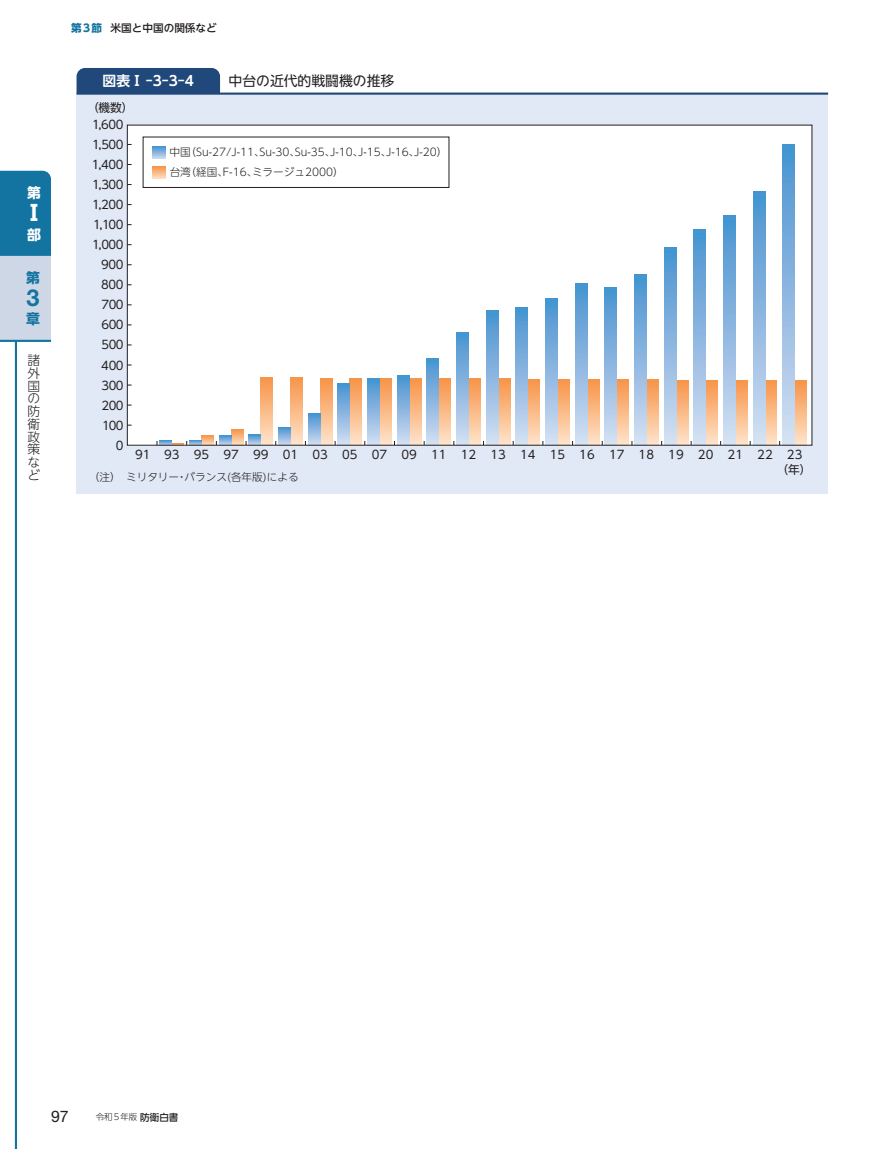
<style>
.page{position:relative;width:893px;height:1149px;background:#fff}
.page>*{position:absolute;margin:0;border:0;box-sizing:border-box;transform-origin:0 0}
.t1{font:700 23.4px "Helvetica Neue LT Std";color:#1373a1}
.t2{font:700 21.3px "UD Shin Go NT Pr 6 N";color:#fff}
.t3{font:15.9px "Helvetica Neue LT Std";color:#231f20}
.t4{font:13.8px "UD Shin Go NT Pr 6 N";color:#231f20}
.t5{font:700 13.8px "UD Shin Go NT Pr 6 N De";color:#fff}
.t6{font:700 13.8px "UD Shin Go NT Pr 6 N";color:#1373a1}
.t7{font:700 13.8px "UD Shin Go NT Pr 6 N";color:#fff}
.t8{font:300 12.75px/12.8px "UD Shin Go NT Pr 6 N";color:#231f20;text-align:justify}
.t9{font:11.7px "UD Shin Go NT Pr 6 N";letter-spacing:-.03em;color:#231f20}
.t10{font:11.7px "UD Shin Go NT Pr 6 N";color:#231f20}
.t11{font:300 10.65px/20px "UD Shin Go NT Pr 6 N";color:#231f20}
.t12{font:500 10.65px "UD Shin Go NT Pr 6 N";color:#231f20}
.t13{font:300 8.55px "UD Shin Go NT Pr 6 N";letter-spacing:.065em;color:#231f20}
.s1{font-weight:700;color:#1373a1}
.s2{font-weight:500;font-size:9.6px}
</style>
<div class="page">
<div style="left:77px;top:94px;width:751px;height:399px;background:#e1e9f6"></div>
<hr style="left:77px;top:92px;width:143px;height:3px;background:#20487b">
<hr style="left:220px;top:92px;width:608px;height:3px;background:#20487b">
<div style="left:77px;top:68px;width:143px;height:24px;background:#20487b"></div>
<div style="left:127px;top:125px;width:685px;height:320px;background:#fff"></div>
<svg style="left:231px;top:429px;width:12px;height:14px"></svg>
<svg style="left:261px;top:377px;width:12px;height:66px"></svg>
<svg style="left:290px;top:377px;width:12px;height:66px"></svg>
<svg style="left:320px;top:379px;width:12px;height:64px"></svg>
<svg style="left:350px;top:379px;width:12px;height:64px"></svg>
<svg style="left:379px;top:379px;width:12px;height:64px"></svg>
<svg style="left:409px;top:379px;width:12px;height:64px"></svg>
<svg style="left:439px;top:379px;width:12px;height:64px"></svg>
<svg style="left:468px;top:379px;width:12px;height:64px"></svg>
<svg style="left:498px;top:379px;width:12px;height:64px"></svg>
<svg style="left:528px;top:379px;width:12px;height:64px"></svg>
<svg style="left:557px;top:379px;width:12px;height:64px"></svg>
<svg style="left:587px;top:379px;width:12px;height:64px"></svg>
<svg style="left:617px;top:379px;width:12px;height:64px"></svg>
<svg style="left:646px;top:379px;width:12px;height:64px"></svg>
<svg style="left:676px;top:380px;width:12px;height:63px"></svg>
<svg style="left:706px;top:380px;width:12px;height:63px"></svg>
<svg style="left:735px;top:380px;width:12px;height:63px"></svg>
<svg style="left:765px;top:380px;width:12px;height:63px"></svg>
<svg style="left:157px;top:435px;width:74px;height:8px"></svg>
<svg style="left:246px;top:434px;width:15px;height:9px"></svg>
<svg style="left:279px;top:427px;width:11px;height:16px"></svg>
<svg style="left:308px;top:413px;width:12px;height:30px"></svg>
<svg style="left:338px;top:383px;width:12px;height:60px"></svg>
<svg style="left:367px;top:379px;width:12px;height:64px"></svg>
<svg style="left:397px;top:375px;width:12px;height:68px"></svg>
<svg style="left:427px;top:358px;width:12px;height:85px"></svg>
<svg style="left:456px;top:332px;width:12px;height:111px"></svg>
<svg style="left:486px;top:310px;width:12px;height:133px;background:#8cb7e0"></svg>
<svg style="left:516px;top:307px;width:12px;height:136px;background:#8cb7e0"></svg>
<svg style="left:545px;top:299px;width:12px;height:144px;background:#8db7e0"></svg>
<svg style="left:575px;top:283px;width:12px;height:160px;background:#8db7e0"></svg>
<svg style="left:605px;top:287px;width:12px;height:156px;background:#8cb7e0"></svg>
<svg style="left:634px;top:275px;width:12px;height:168px;background:#8db8e0"></svg>
<svg style="left:664px;top:247px;width:12px;height:196px;background:#8db8e0"></svg>
<svg style="left:694px;top:229px;width:12px;height:214px;background:#8db8e0"></svg>
<svg style="left:723px;top:216px;width:12px;height:227px;background:#8db8e0"></svg>
<svg style="left:753px;top:191px;width:12px;height:252px;background:#8db8e0"></svg>
<svg style="left:795px;top:381px;width:12px;height:62px"></svg>
<svg style="left:783px;top:145px;width:12px;height:298px;background:#8db8e0"></svg>
<div style="left:143px;top:137px;width:306px;height:51px;border:1px solid #231f20"></div>
<svg style="left:153px;top:146px;width:12px;height:13px"></svg>
<svg style="left:153px;top:166px;width:12px;height:13px"></svg>
<div style="left:0;top:256px;width:51px;height:85px;background:#cdd7e5"></div>
<div style="left:0;top:171px;width:51px;height:85px;background:#1373a1"></div>
<hr style="left:0;top:340px;width:51px;height:2px;background:#1373a1">
<hr style="left:15px;top:341px;width:2px;height:807px;background:#1373a1">
<p class="t7" style="left:27px;top:181px;width:15px">第</p>
<h2 class="t2" style="left:23px;top:195px;width:16px">Ⅰ</h2>
<p class="t7" style="left:27px;top:223px;width:15px">部</p>
<p class="t6" style="left:26px;top:267px;width:15px">第</p>
<h1 class="t1" style="left:26px;top:283px;width:14px">3</h1>
<p class="t6" style="left:26px;top:307px;width:15px">章</p>
<p class="t8" style="left:28px;top:353px;width:14px">諸外国の防衛政策など</p>
<p class="t12" style="left:71px;top:19px;width:147px"><span class="s1">第3節</span> 米国と中国の関係など</p>
<p class="t5" style="left:103px;top:69px;width:93px">図表Ⅰ-3-3-4</p>
<p class="t4" style="left:229px;top:69px;width:167px">中台の近代的戦闘機の推移</p>
<p class="t9" style="left:87px;top:98px;width:48px">（機数）</p>
<p class="t9" style="left:92px;top:114px;width:33px">1,600</p>
<p class="t9" style="left:92px;top:135px;width:33px">1,500</p>
<p class="t9" style="left:92px;top:155px;width:33px">1,400</p>
<p class="t9" style="left:92px;top:175px;width:33px">1,300</p>
<p class="t9" style="left:92px;top:195px;width:33px">1,200</p>
<p class="t9" style="left:93px;top:215px;width:32px">1,100</p>
<p class="t9" style="left:92px;top:235px;width:33px">1,000</p>
<p class="t9" style="left:101px;top:255px;width:24px">900</p>
<p class="t9" style="left:101px;top:275px;width:24px">800</p>
<p class="t9" style="left:101px;top:295px;width:24px">700</p>
<p class="t9" style="left:101px;top:335px;width:24px">500</p>
<p class="t9" style="left:101px;top:315px;width:24px">600</p>
<p class="t9" style="left:101px;top:355px;width:24px">400</p>
<p class="t9" style="left:101px;top:375px;width:24px">300</p>
<p class="t9" style="left:101px;top:395px;width:24px">200</p>
<p class="t9" style="left:102px;top:415px;width:23px">100</p>
<p class="t9" style="left:116px;top:436px;width:9px">0</p>
<p class="t11" style="left:170px;top:142px;width:279px">中国（Su-27/J-11、Su-30、Su-35、J-10、J-15、J-16、J-20）台湾（経国、F-16、ミラージュ2000）</p>
<p class="t10" style="left:135px;top:445px;width:372px">91 93 95 97 99 01 03 05 07 09 11 12 13</p>
<p class="t11" style="left:89px;top:466px;width:211px">（注）　ミリタリー・バランス(各年版)による</p>
<p class="t9" style="left:579px;top:445px;width:17px">16</p>
<p class="t9" style="left:668px;top:445px;width:17px">19</p>
<p class="t9" style="left:728px;top:445px;width:76px">21 22 23</p>
<p class="t9" style="left:520px;top:445px;width:47px">14 15</p>
<p class="t9" style="left:609px;top:445px;width:47px">17 18</p>
<p class="t9" style="left:698px;top:445px;width:17px">20</p>
<p class="t9" style="left:776px;top:459px;width:37px">（年）</p>
<h3 class="t3" style="left:51px;top:1106px;width:19px">97</h3>
<p class="t13" style="left:96px;top:1109px;width:84px">令和5年版 <span class="s2">防衛白書</span></p>
</div>
